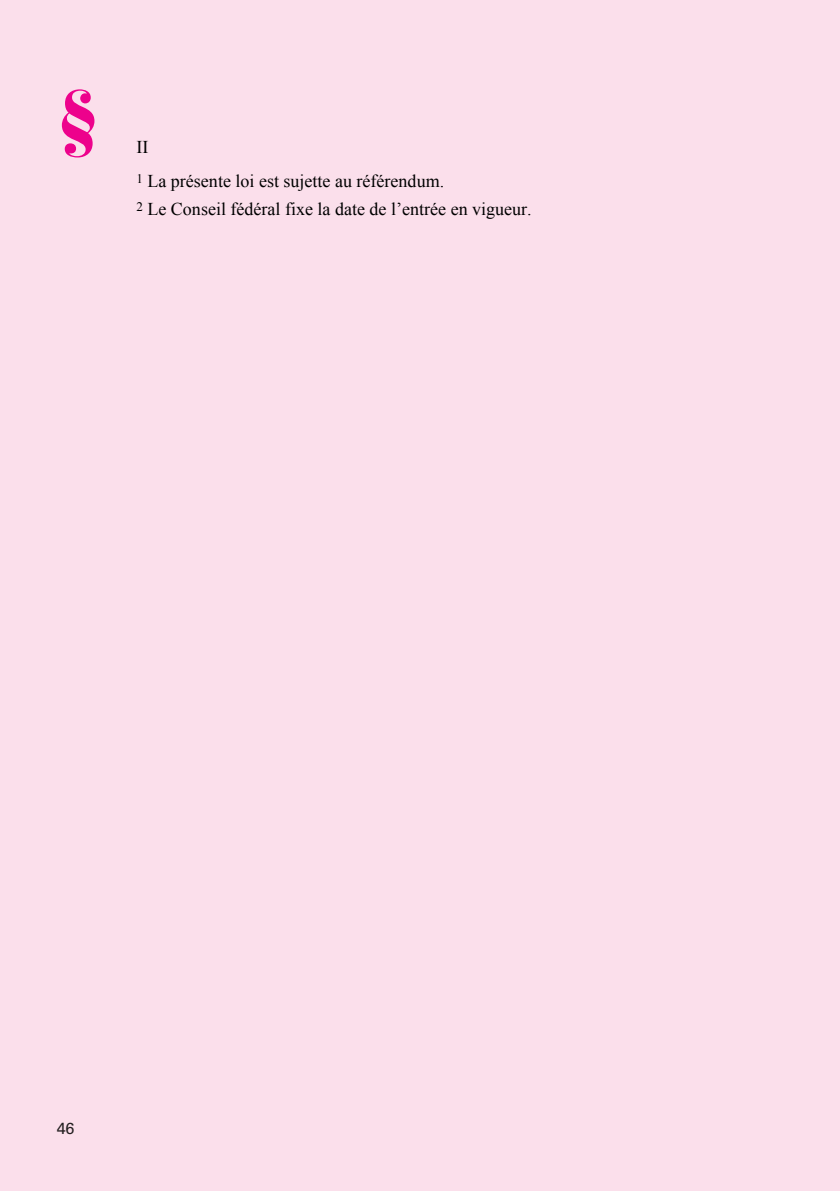
<style>
.page{position:relative;width:840px;height:1191px;background:#fff}
.page>*{position:absolute;margin:0;border:0;box-sizing:border-box;transform-origin:0 0}
.t1{font:900 70px "Bauer Bodoni";color:#ed028c}
.t2{font:18px/34px "Times New Roman";color:#000}
.t3{font:16px "Univers";color:#231f20}
</style>
<div class="page">
<div style="left:0;top:0;width:839px;height:1191px;background:#fbdfeb"></div>
<h1 class="t1" style="left:57px;top:73px;width:44px">§</h1>
<p class="t2" style="left:136px;top:130px;width:309px">II<br><sup>1</sup> La présente loi est sujette au référendum.</p>
<p class="t2" style="left:136px;top:192px;width:396px"><sup>2</sup> Le Conseil fédéral fixe la date de l’entrée en vigueur.</p>
<p class="t3" style="left:57px;top:1119px;width:19px">46</p>
</div>
